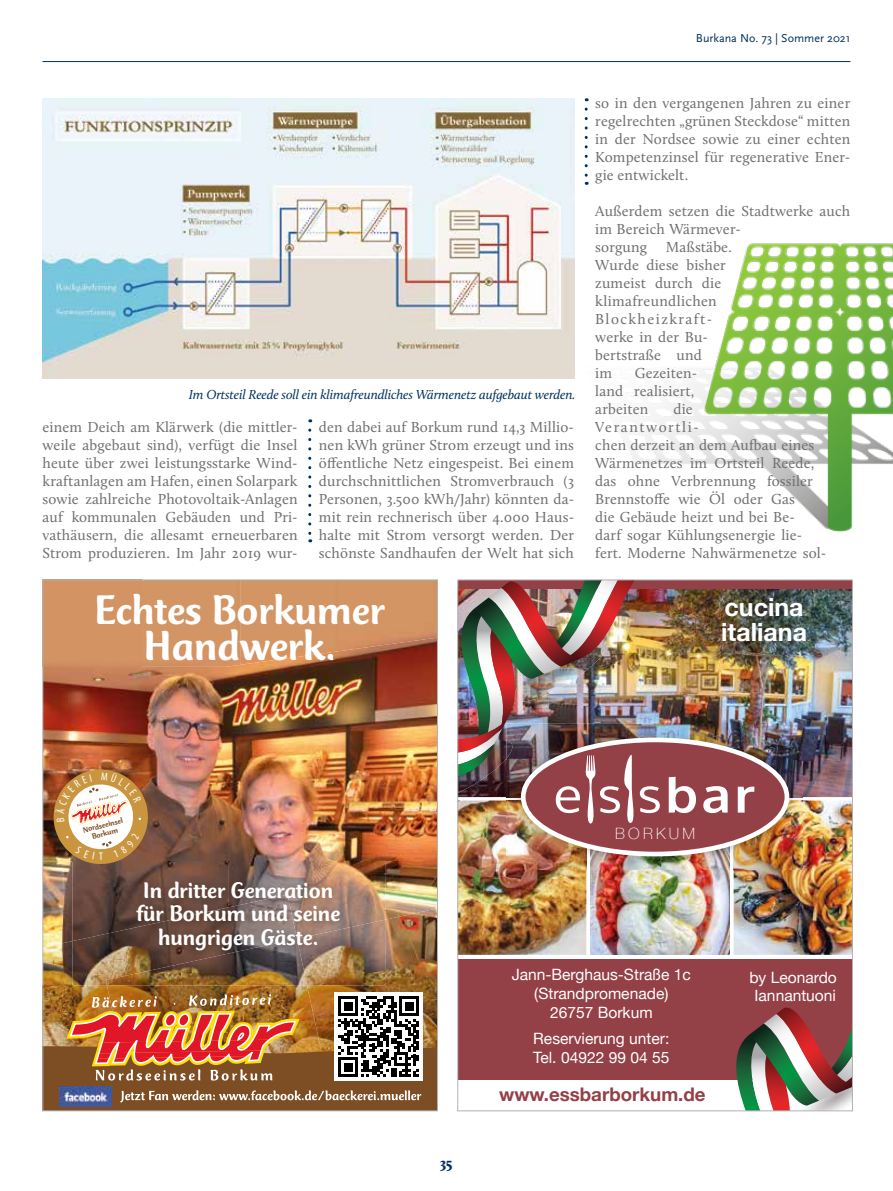
<style>
.page{position:relative;width:893px;height:1191px;background:#fff}
.page>*{position:absolute;margin:0;border:0;box-sizing:border-box;transform-origin:0 0}
.t1{font:500 43.65px "CT Mercurius Std";color:#fff}
.t2{font:500 42.9px "CT Mercurius Std";color:#fff}
.t3{font:700 24.9px/24.9px "Helvetica Neue";color:#fff}
.t4{font:500 23.4px/23.4px "CT Mercurius Std";color:#fff;text-align:center}
.t5{font:700 18.75px "Helvetica Neue";color:#944047}
.t6{font:15.6px/18.8px "Helvetica Neue";color:#fff;text-align:center}
.t7{font:100 15.6px "Helvetica Neue";letter-spacing:.21em;color:#fff}
.t8{font:15px/18px "Calluna";letter-spacing:.01em;color:#706f6f;text-align:justify}
.t9{font:900 15px "Calluna";color:#00305d}
.t10{font:italic 13.5px "Calluna";letter-spacing:-.01em;color:#00305d}
.t11{font:12px "Scala Sans";color:#00305d}
.t12{font:500 8.1px/8.1px "CT Mercurius Std";color:#7d4e24;text-align:center}
</style>
<div class="page">
<hr style="left:43px;top:61px;width:807px;height:1px;background:#00305d">
<img style="left:563px;top:226px;width:330px;height:306px">
<svg style="left:308px;top:430px;width:3px;height:112px"></svg>
<svg style="left:585px;top:109px;width:3px;height:76px"></svg>
<img style="left:44px;top:651px;width:392px;height:210px">
<img style="left:44px;top:985px;width:63px;height:9px">
<img style="left:334px;top:985px;width:102px;height:9px">
<img style="left:107px;top:985px;width:136px;height:9px">
<img style="left:243px;top:985px;width:91px;height:9px">
<img style="left:44px;top:861px;width:28px;height:80px">
<img style="left:44px;top:941px;width:28px;height:44px">
<img style="left:385px;top:861px;width:51px;height:47px">
<img style="left:72px;top:861px;width:157px;height:51px">
<img style="left:229px;top:861px;width:156px;height:58px">
<img style="left:72px;top:912px;width:135px;height:73px">
<img style="left:207px;top:894px;width:90px;height:44px">
<img style="left:385px;top:908px;width:51px;height:77px">
<img style="left:297px;top:919px;width:88px;height:66px">
<img style="left:106px;top:938px;width:201px;height:47px">
<div style="left:44px;top:581px;width:196px;height:86px;background:#d39363"></div>
<img style="left:240px;top:581px;width:99px;height:84px">
<img style="left:339px;top:581px;width:97px;height:70px">
<div style="left:334px;top:992px;width:89px;height:89px;background:#fff"></div>
<img style="left:44px;top:994px;width:392px;height:115px">
<img style="left:43px;top:98px;width:531px;height:280px">
<img style="left:660px;top:588px;width:191px;height:209px">
<div style="left:458px;top:580px;width:394px;height:8px;background:#944047"></div>
<div style="left:458px;top:958px;width:394px;height:121px;background:#944047"></div>
<img style="left:590px;top:870px;width:139px;height:84px">
<img style="left:459px;top:823px;width:127px;height:131px">
<img style="left:734px;top:800px;width:117px;height:154px">
<img style="left:586px;top:723px;width:217px;height:147px">
<img style="left:506px;top:823px;width:80px;height:47px">
<img style="left:734px;top:800px;width:69px;height:70px">
<div style="left:523px;top:740px;width:264px;height:114px;background:#944047;border-radius:50%"></div>
<div style="left:521px;top:737px;width:268px;height:119px;border:5px solid #fff;border-radius:50%"></div>
<svg style="left:669px;top:777px;width:27px;height:36px"></svg>
<svg style="left:703px;top:786px;width:25px;height:27px"></svg>
<svg style="left:738px;top:786px;width:16px;height:26px"></svg>
<img style="left:459px;top:581px;width:201px;height:242px">
<svg style="left:728px;top:1007px;width:123px;height:102px"></svg>
<img style="left:49px;top:764px;width:104px;height:105px">
<p class="t11" style="left:696px;top:31px;width:156px">Burkana No. 73 | Sommer 2021</p>
<p class="t10" style="left:189px;top:386px;width:388px">Im Ortsteil Reede soll ein klimafreundliches Wärmenetz aufgebaut werden.</p>
<p class="t8" style="left:43px;top:418px;width:257px">einem Deich am Klärwerk (die mittler&shy;weile abgebaut sind), verfügt die Insel heute über zwei leistungsstarke Wind&shy;kraftanlagen am Hafen, einen Solarpark sowie zahlreiche Photovoltaik-Anlagen auf kommunalen Gebäuden und Pri&shy;vathäusern, die allesamt erneuerbaren Strom produzieren. Im Jahr 2019 wur-</p>
<p class="t8" style="left:319px;top:418px;width:257px">den dabei auf Borkum rund 14,3 Millio&shy;nen kWh grüner Strom erzeugt und ins öffentliche Netz eingespeist. Bei einem durchschnittlichen Stromverbrauch (3<br>Personen, 3.500 kWh/Jahr) könnten da&shy;mit rein rechnerisch über 4.000 Haus&shy;halte mit Strom versorgt werden. Der schönste Sandhaufen der Welt hat sich</p>
<h2 class="t2" style="left:95px;top:587px;width:292px">Echtes Borkumer</h2>
<h1 class="t1" style="left:144px;top:622px;width:194px">Handwerk.</h1>
<p class="t8" style="left:595px;top:94px;width:257px">so in den vergangenen Jahren zu einer regelrechten „grünen Steckdose“ mitten in der Nordsee sowie zu einer echten Kompetenzinsel für regenerative Ener&shy;gie entwickelt.</p>
<p class="t8" style="left:595px;top:202px;width:257px;text-align:left">Außerdem setzen die Stadtwerke auch im Bereich Wärmever-<br>sorgung Maßstäbe.<br>Wurde diese bisher<br>zumeist durch die<br>klimafreundlichen<br>Blockheizkraft-<br>werke in der Bu-<br>bertstraße und<br>im</p>
<p class="t8" style="left:595px;top:364px;width:103px;text-align:left;text-indent:40px">Gezeiten&shy;land realisiert, arbeiten</p>
<p class="t8" style="left:595px;top:400px;width:232px;text-align:left;text-indent:78px">die<br>Verantwortli-<br>chen derzeit an dem Aufbau eines<br>Wärmenetzes im Ortsteil Reede, das ohne Verbrennung fossiler<br>Brennstoffe wie Öl oder Gas<br>die Gebäude heizt und bei Be-<br>darf sogar Kühlungsenergie lie&shy;fert. Moderne Nahwärmenetze sol-</p>
<h3 class="t3" style="left:721px;top:595px;width:87px">cucina italiana</h3>
<p class="t12" style="left:82px;top:826px;width:42px;rotate:-14deg">Nordseeinsel<br>Borkum</p>
<h3 class="t4" style="left:136px;top:879px;width:205px">In dritter Generation für Borkum und seine hungrigen Gäste.</h3>
<p class="t7" style="left:615px;top:821px;width:81px">BORKUM</p>
<p class="t9" style="left:440px;top:1154px;width:14px">35</p>
<p class="t6" style="left:512px;top:966px;width:181px">Jann-Berghaus-Straße 1c (Strandpromenade)<br>26757 Borkum</p>
<p class="t6" style="left:533px;top:1030px;width:138px;text-align:left">Reservierung unter:<br>Tel. 04922 99 04 55</p>
<p class="t5" style="left:499px;top:1079px;width:208px">www.essbarborkum.de</p>
<p class="t6" style="left:749px;top:968px;width:89px">by Leonardo<br>Iannantuoni</p>
</div>
